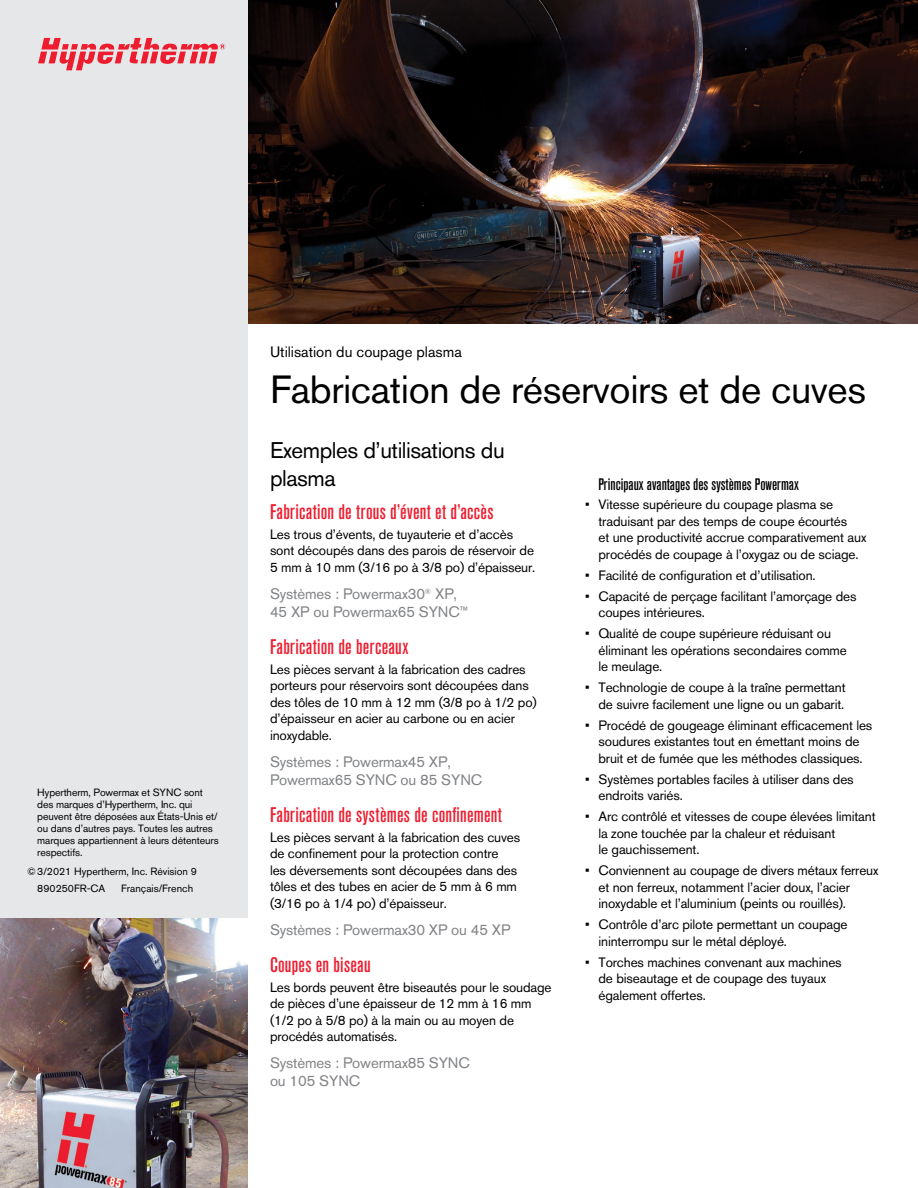
<style>
.page{position:relative;width:918px;height:1188px;background:#fff}
.page>*{position:absolute;margin:0;border:0;box-sizing:border-box;transform-origin:0 0}
.Main_head_-_28_pt_re{font:39px "Akzidenz Grotesk Pro";letter-spacing:-.01em;color:#000}
.Examples_of_plasma_u{font:22.5px/28.5px "Akzidenz Grotesk Pro";letter-spacing:-.02em;color:#000}
.B_heads_-_14_16_pt_m{font:500 condensed 21px "Akzidenz Grotesk Pro";letter-spacing:.015em;color:#ed1c2e}
.Key_advantages_of_su{font:500 condensed 16.5px "Akzidenz Grotesk Pro";color:#000}
.System_-_10_pt__gray{font:15px/18px "Akzidenz Grotesk Pro";letter-spacing:-.01em;color:#808285}
.Plasma_cutting_appli{font:15px "Akzidenz Grotesk Pro";color:#000}
.Bullets{font:13.5px/16.5px "Akzidenz Grotesk Pro";letter-spacing:-.01em;color:#000}
.Text{font:13.5px/16.5px "Akzidenz Grotesk Pro";letter-spacing:-.01em;color:#000}
.Trademark_statement{font:10.5px/12px "Akzidenz Grotesk Pro";letter-spacing:-.01em;color:#000}
.s1{font-size:12px}
</style>
<div class="page">
<img style="left:248px;top:0;width:670px;height:324px">
<div style="left:0;top:0;width:248px;height:1188px;background:#e6e7e8"></div>
<svg style="left:38px;top:38px;width:187px;height:32px"></svg>
<img style="left:0;top:918px;width:248px;height:270px">
<p class="Trademark_statement" style="left:37px;top:787px;width:183px">Hypertherm, Powermax et SYNC sont des marques d’Hypertherm, Inc. qui peuvent être déposées aux États-Unis et/ ou dans d’autres pays. Toutes les autres marques appartiennent à leurs détenteurs respectifs.</p>
<p class="Trademark_statement" style="left:27px;top:865px;width:171px">© 3/2021 Hypertherm, Inc. Révision 9</p>
<p class="Trademark_statement" style="left:37px;top:882px;width:70px">890250FR-CA</p>
<p class="Trademark_statement" style="left:121px;top:882px;width:73px">Français/French</p>
<p class="Plasma_cutting_appli" style="left:270px;top:342px;width:193px">Utilisation du coupage plasma</p>
<p class="Main_head_-_28_pt_re" style="left:270px;top:364px;width:598px">Fabrication de réservoirs et de cuves</p>
<p class="Examples_of_plasma_u" style="left:270px;top:436px;width:236px">Exemples d’utilisations du plasma</p>
<p class="B_heads_-_14_16_pt_m" style="left:270px;top:498px;width:225px">Fabrication de trous d’évent et d’accès</p>
<p class="Text" style="left:270px;top:526px;width:267px">Les trous d’évents, de tuyauterie et d’accès sont découpés dans des parois de réservoir de<br>5 mm à 10 mm (3/16 po à 3/8 po) d’épaisseur.</p>
<p class="System_-_10_pt__gray" style="left:270px;top:585px;width:200px">Systèmes : Powermax30<sup>®</sup> XP,<br>45 XP ou Powermax65 SYNC<span class="s1">™</span></p>
<p class="B_heads_-_14_16_pt_m" style="left:270px;top:633px;width:140px">Fabrication de berceaux</p>
<p class="Text" style="left:270px;top:661px;width:268px">Les pièces servant à la fabrication des cadres porteurs pour réservoirs sont découpées dans des tôles de 10 mm à 12 mm (3/8 po à 1/2 po) d’épaisseur en acier au carbone ou en acier inoxydable.</p>
<p class="System_-_10_pt__gray" style="left:270px;top:753px;width:214px">Systèmes : Powermax45 XP,<br>Powermax65 SYNC ou 85 SYNC</p>
<p class="B_heads_-_14_16_pt_m" style="left:270px;top:801px;width:233px">Fabrication de systèmes de confinement</p>
<p class="Text" style="left:270px;top:829px;width:252px">Les pièces servant à la fabrication des cuves de confinement pour la protection contre<br>les déversements sont découpées dans des tôles et des tubes en acier de 5 mm à 6 mm (3/16 po à 1/4 po) d’épaisseur.</p>
<p class="System_-_10_pt__gray" style="left:270px;top:921px;width:242px">Systèmes : Powermax30 XP ou 45 XP</p>
<p class="B_heads_-_14_16_pt_m" style="left:270px;top:951px;width:102px">Coupes en biseau</p>
<p class="Text" style="left:270px;top:979px;width:283px">Les bords peuvent être biseautés pour le soudage de pièces d’une épaisseur de 12 mm à 16 mm (1/2 po à 5/8 po) à la main ou au moyen de procédés automatisés.</p>
<p class="System_-_10_pt__gray" style="left:270px;top:1054px;width:201px">Systèmes : Powermax85 SYNC ou 105 SYNC</p>
<p class="Key_advantages_of_su" style="left:598px;top:473px;width:202px">Principaux avantages des systèmes Powermax</p>
<p class="Bullets" style="left:598px;top:496px;width:269px;text-indent:-14px">• Vitesse supérieure du coupage plasma se traduisant par des temps de coupe écourtés<br>et une productivité accrue comparativement aux procédés de coupage à l’oxygaz ou de sciage.</p>
<p class="Bullets" style="left:585px;top:567px;width:232px">• Facilité de configuration et d’utilisation.</p>
<p class="Bullets" style="left:598px;top:588px;width:260px;text-indent:-14px">• Capacité de perçage facilitant l’amorçage des coupes intérieures.</p>
<p class="Bullets" style="left:598px;top:625px;width:250px;text-indent:-14px">• Qualité de coupe supérieure réduisant ou éliminant les opérations secondaires comme le meulage.</p>
<p class="Bullets" style="left:585px;top:679px;width:262px;text-align:right">• Technologie de coupe à la traîne permettant de suivre facilement une ligne ou un gabarit.</p>
<p class="Bullets" style="left:585px;top:717px;width:289px;text-align:center">• Procédé de gougeage éliminant efficacement les soudures existantes tout en émettant moins de bruit et de fumée que les méthodes classiques.</p>
<p class="Bullets" style="left:598px;top:771px;width:257px;text-indent:-14px">• Systèmes portables faciles à utiliser dans des endroits variés.</p>
<p class="Bullets" style="left:598px;top:808px;width:279px;text-indent:-14px">• Arc contrôlé et vitesses de coupe élevées limitant la zone touchée par la chaleur et réduisant<br>le gauchissement.</p>
<p class="Bullets" style="left:598px;top:862px;width:282px;text-indent:-14px">• Conviennent au coupage de divers métaux ferreux et non ferreux, notamment l’acier doux, l’acier inoxydable et l’aluminium (peints ou rouillés).</p>
<p class="Bullets" style="left:598px;top:916px;width:251px;text-indent:-14px">• Contrôle d’arc pilote permettant un coupage ininterrompu sur le métal déployé.</p>
<p class="Bullets" style="left:598px;top:954px;width:245px;text-indent:-14px">• Torches machines convenant aux machines de biseautage et de coupage des tuyaux également offertes.</p>
</div>
